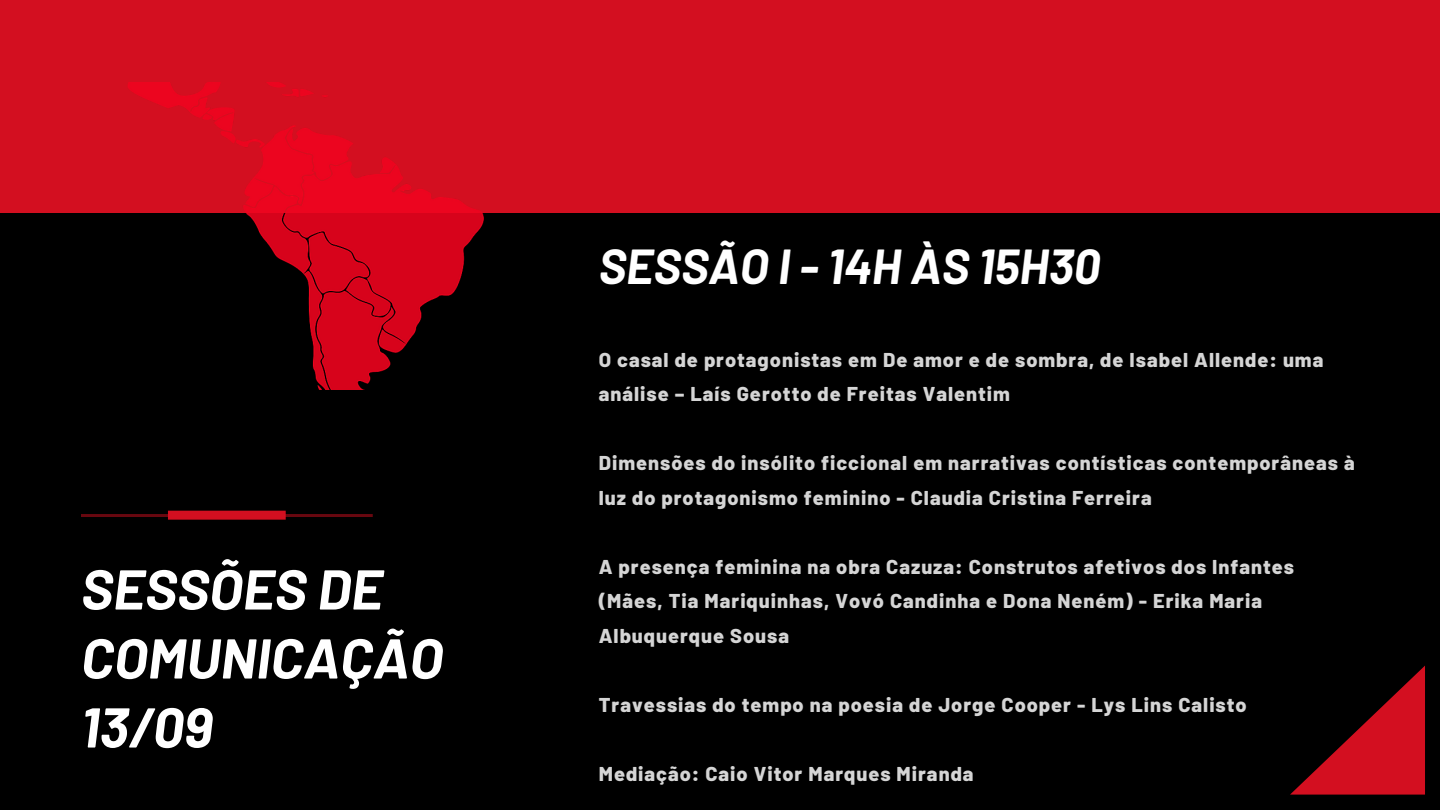
<style>
.page{position:relative;width:1440px;height:810px;background:#000}
.page>*{position:absolute;margin:0;border:0;box-sizing:border-box;transform-origin:0 0}
.t1{font:italic 700 56px/69px "Barlow";color:#fff}
.t2{font:italic 700 48px "Barlow";color:#fff}
.t3{font:800 20px/34.5px "Barlow";letter-spacing:.05em;color:#fff}
</style>
<div class="page">
<div style="left:0;top:0;width:1440px;height:212px;background:#d30f20"></div>
<hr style="left:81px;top:514px;width:292px;height:3px;background:#d30f20">
<div style="left:168px;top:511px;width:118px;height:9px;background:#d30f20"></div>
<svg style="left:1290px;top:666px;width:135px;height:129px"></svg>
<img style="left:80px;top:82px;width:412px;height:308px">
<h1 class="t1" style="left:81px;top:553px;width:364px">SESSÕES DE<br>COMUNICAÇÃO<br>13/09</h1>
<h2 class="t2" style="left:599px;top:236px;width:503px">SESSÃO I - 14H ÀS 15H30</h2>
<p class="t3" style="left:599px;top:342px;width:726px">O casal de protagonistas em De amor e de sombra, de Isabel Allende: uma análise – Laís Gerotto de Freitas Valentim</p>
<p class="t3" style="left:599px;top:445px;width:757px">Dimensões do insólito ficcional em narrativas contísticas contemporâneas à luz do protagonismo feminino - Claudia Cristina Ferreira</p>
<p class="t3" style="left:599px;top:549px;width:697px">A presença feminina na obra Cazuza: Construtos afetivos dos Infantes (Mães, Tia Mariquinhas, Vovó Candinha e Dona Neném) - Erika Maria<br>Albuquerque Sousa</p>
<p class="t3" style="left:599px;top:687px;width:649px">Travessias do tempo na poesia de Jorge Cooper - Lys Lins Calisto</p>
<p class="t3" style="left:599px;top:756px;width:376px">Mediação: Caio Vitor Marques Miranda</p>
</div>
